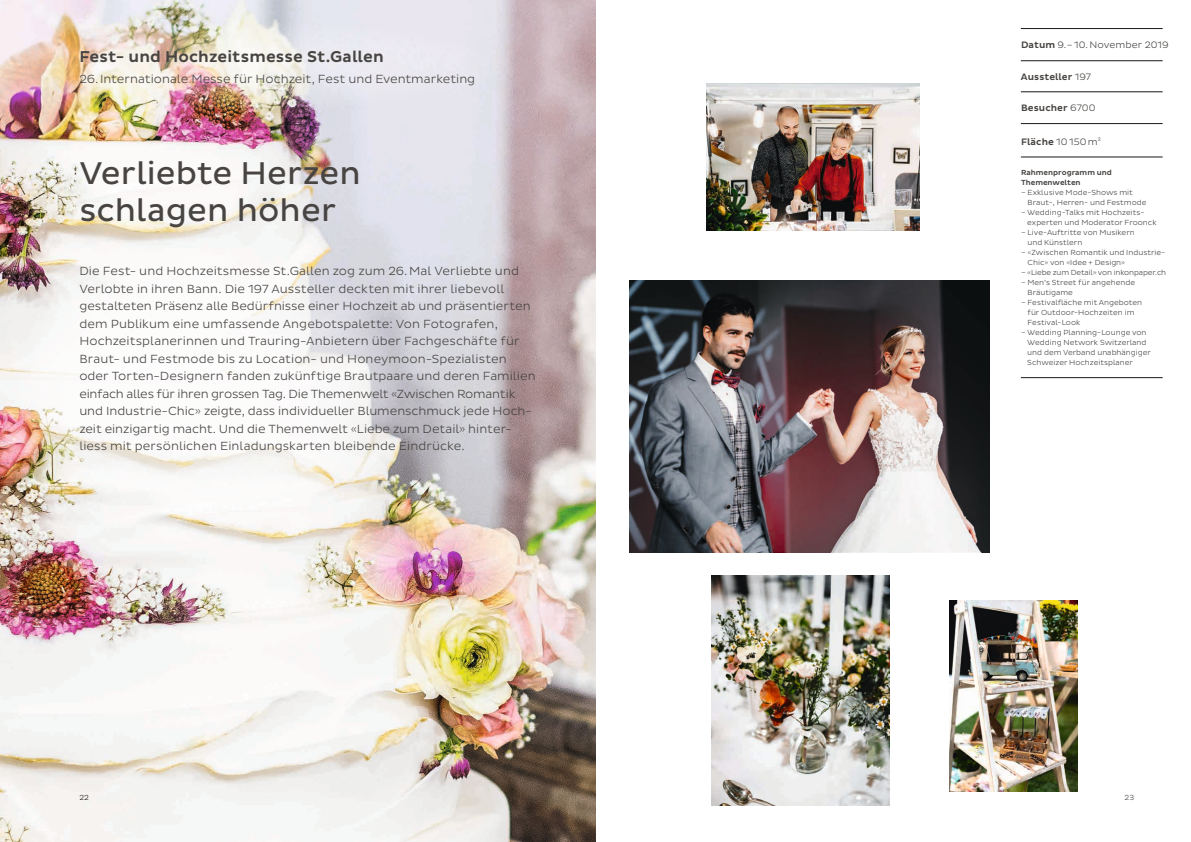
<style>
.page{position:relative;width:1191px;height:842px;background:#fff}
.page>*{position:absolute;margin:0;border:0;box-sizing:border-box;transform-origin:0 0}
.t1{font:32px/37px "Pluto Sans";color:#474442}
.t2{font:500 16px "Pluto Sans";letter-spacing:.005em;color:#474442}
.t3{font:300 12px/17.5px "Pluto Sans";color:#474442}
.t4{font:300 9.5px "Pluto Sans";letter-spacing:.01em;color:#474442}
.t5{font:500 9.5px "Pluto Sans";letter-spacing:.01em;color:#474442}
.t6{font:300 7.5px/10px "Pluto Sans";color:#474442}
.t7{font:300 7.5px "Pluto Sans";letter-spacing:-.02em;color:#474442}
.t8{font:500 7.5px/10px "Pluto Sans";color:#474442}
.t9{font:300 7.5px "Pluto Sans";color:#1b1917}
.s1{font-weight:500}
.s2{font-weight:300}
</style>
<div class="page">
<hr style="left:1020px;top:61px;width:142px;height:1px;background:#1b1917">
<hr style="left:1020px;top:92px;width:142px;height:1px;background:#1b1917">
<hr style="left:1020px;top:28px;width:142px;height:1px;background:#1b1917">
<hr style="left:1020px;top:157px;width:142px;height:1px;background:#1b1917">
<hr style="left:1020px;top:123px;width:142px;height:1px;background:#1b1917">
<hr style="left:1020px;top:377px;width:142px;height:1px;background:#1b1917">
<img style="left:0;top:0;width:595px;height:842px">
<img style="left:630px;top:281px;width:359px;height:272px">
<img style="left:706px;top:83px;width:213px;height:147px">
<svg style="left:9px;top:248px;width:394px;height:272px"></svg>
<img style="left:9px;top:22px;width:502px;height:89px;border-radius:50%">
<img style="left:949px;top:600px;width:128px;height:192px">
<img style="left:711px;top:576px;width:178px;height:229px">
<h2 class="t2" style="left:79px;top:47px;width:306px">Fest- und Hochzeitsmesse St.Gallen</h2>
<p class="t3" style="left:79px;top:71px;width:397px">26.Internationale Messe für Hochzeit, Fest und Eventmarketing</p>
<h1 class="t1" style="left:79px;top:155px;width:283px">Verliebte Herzen schlagen höher</h1>
<p class="t3" style="left:79px;top:263px;width:458px">Die Fest- und Hochzeitsmesse St.Gallen zog zum 26.Mal Verliebte und Verlobte in ihren Bann. Die 197 Aussteller deckten mit ihrer liebevoll gestalteten Präsenz alle Bedürfnisse einer Hochzeit ab und präsentierten dem Publikum eine umfassende Angebotspalette: Von Fotografen, Hochzeitsplanerinnen und Trauring-Anbietern über Fachgeschäfte für Braut- und Festmode bis zu Location- und Honeymoon-Spezialisten oder Torten-Designern fanden zukünftige Brautpaare und deren Familien einfach alles für ihren grossen Tag. Die Themenwelt «Zwischen Romantik und Industrie-Chic» zeigte, dass individueller Blumenschmuck jede Hoch&shy;zeit einzigartig macht. Und die Themenwelt «Liebe zum Detail» hinter&shy;liess mit persönlichen Einladungskarten bleibende Eindrücke.</p>
<p class="t4" style="left:1021px;top:39px;width:149px"><span class="s1">Datum</span> 9.–10.November 2019</p>
<p class="t5" style="left:1021px;top:71px;width:71px">Aussteller <span class="s2">197</span></p>
<p class="t5" style="left:1021px;top:102px;width:76px">Besucher <span class="s2">6700</span></p>
<p class="t4" style="left:1021px;top:136px;width:81px"><span class="s1">Fläche</span> 10 150m²</p>
<p class="t8" style="left:1021px;top:168px;width:92px">Rahmenprogramm und<br>Themenwelten</p>
<p class="t6" style="left:1027px;top:188px;width:120px;text-indent:-7px">– Exklusive Mode-Shows mit<br>Braut-, Herren- und Festmode</p>
<p class="t6" style="left:1027px;top:208px;width:131px;text-indent:-6px">– Wedding-Talks mit Hochzeits&shy;experten und Moderator Froonck</p>
<p class="t6" style="left:1027px;top:228px;width:109px;text-indent:-7px">– Live-Auftritte von Musikern und Künstlern</p>
<p class="t6" style="left:1027px;top:248px;width:139px;text-indent:-7px">– «Zwischen Romantik und Industrie-<br>Chic» von «Idee + Design»</p>
<p class="t7" style="left:1021px;top:268px;width:147px">– «Liebe zum Detail» von inkonpaper.ch</p>
<p class="t6" style="left:1027px;top:278px;width:109px;text-indent:-7px">– Men’s Street für angehende<br>Bräutigame</p>
<p class="t6" style="left:1027px;top:298px;width:116px;text-indent:-7px">– Festivalfläche mit Angeboten für Outdoor-Hochzeiten im<br>Festival-Look</p>
<p class="t6" style="left:1027px;top:328px;width:125px;text-indent:-6px">– Wedding Planning-Lounge von<br>Wedding Network Switzerland und dem Verband unabhängiger<br>Schweizer Hochzeitsplaner</p>
<p class="t9" style="left:79px;top:793px;width:11px">22</p>
<p class="t6" style="left:1124px;top:792px;width:11px">23</p>
</div>
